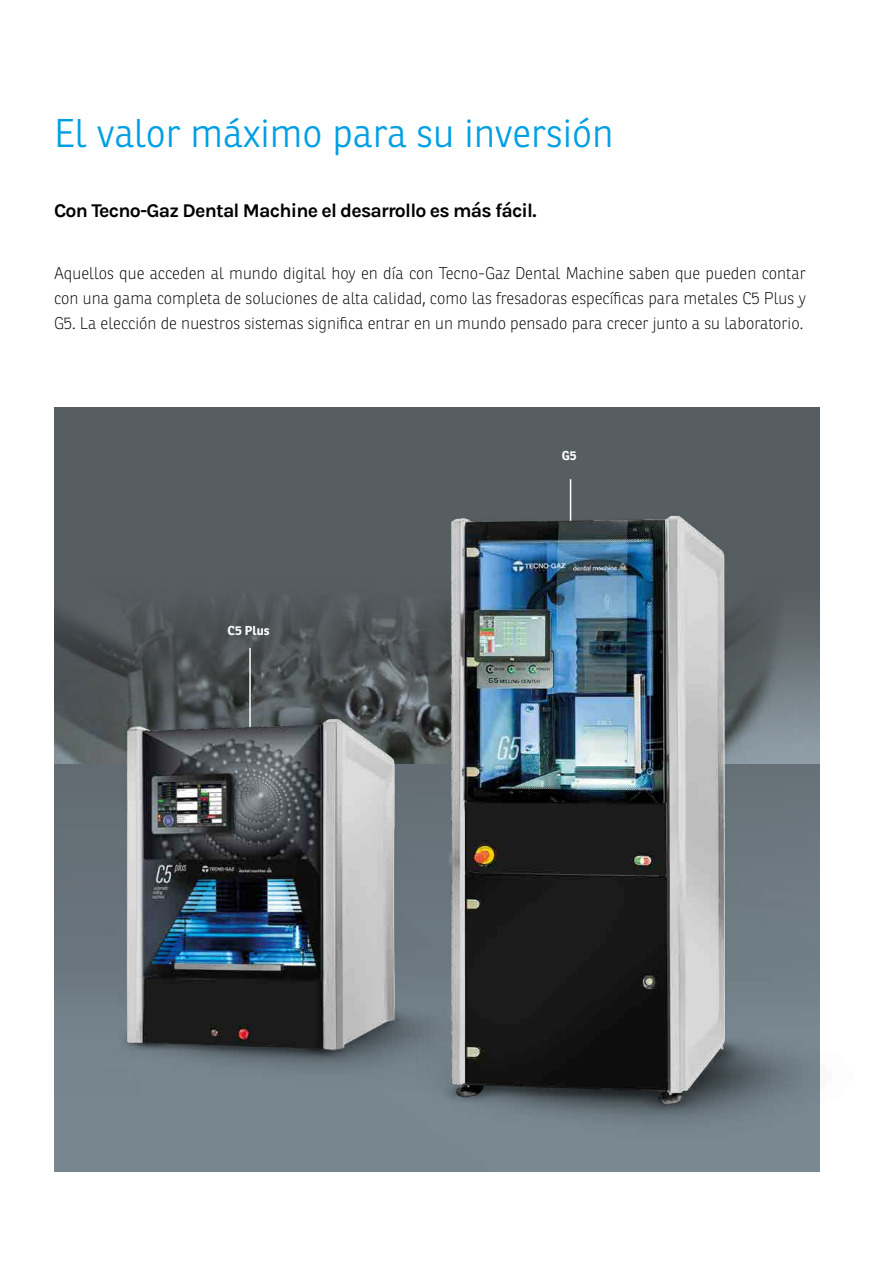
<style>
.page{position:relative;width:893px;height:1263px;background:#fff}
.page>*{position:absolute;margin:0;border:0;box-sizing:border-box;transform-origin:0 0}
.Titoli_di_Pagina_H2{font:300 39px "Ronnia";color:#009fe3}
.Sottotitolo_alta_evi{font:700 19.5px "Karla";letter-spacing:-.04em;color:#000}
.Paragrafo_evidenza{font:100 16.5px/24.8px "Ronnia";color:#000;text-align:justify}
.Titolo_paragrafo_scu{font:700 12.6px "Ronnia";color:#fff}
</style>
<div class="page">
<img style="left:54px;top:407px;width:765px;height:764px">
<img style="left:54px;top:576px;width:363px;height:187px">
<hr style="left:249px;top:648px;width:2px;height:90px;background:#fff">
<hr style="left:570px;top:479px;width:1px;height:90px;background:#fff">
<img style="left:417px;top:488px;width:403px;height:680px">
<img style="left:106px;top:702px;width:386px;height:413px">
<p class="Titoli_di_Pagina_H2" style="left:54px;top:110px;width:561px">El valor máximo para su inversión</p>
<p class="Sottotitolo_alta_evi" style="left:54px;top:197px;width:484px">Con Tecno-Gaz Dental Machine el desarrollo es más fácil.</p>
<p class="Paragrafo_evidenza" style="left:54px;top:261px;width:753px">Aquellos que acceden al mundo digital hoy en día con Tecno-Gaz Dental Machine saben que pueden contar con una gama completa de soluciones de alta calidad, como las fresadoras específicas para metales C5 Plus y G5. La elección de nuestros sistemas significa entrar en un mundo pensado para crecer junto a su laboratorio.</p>
<p class="Titolo_paragrafo_scu" style="left:228px;top:623px;width:43px">C5 Plus</p>
<p class="Titolo_paragrafo_scu" style="left:562px;top:448px;width:17px">G5</p>
</div>
